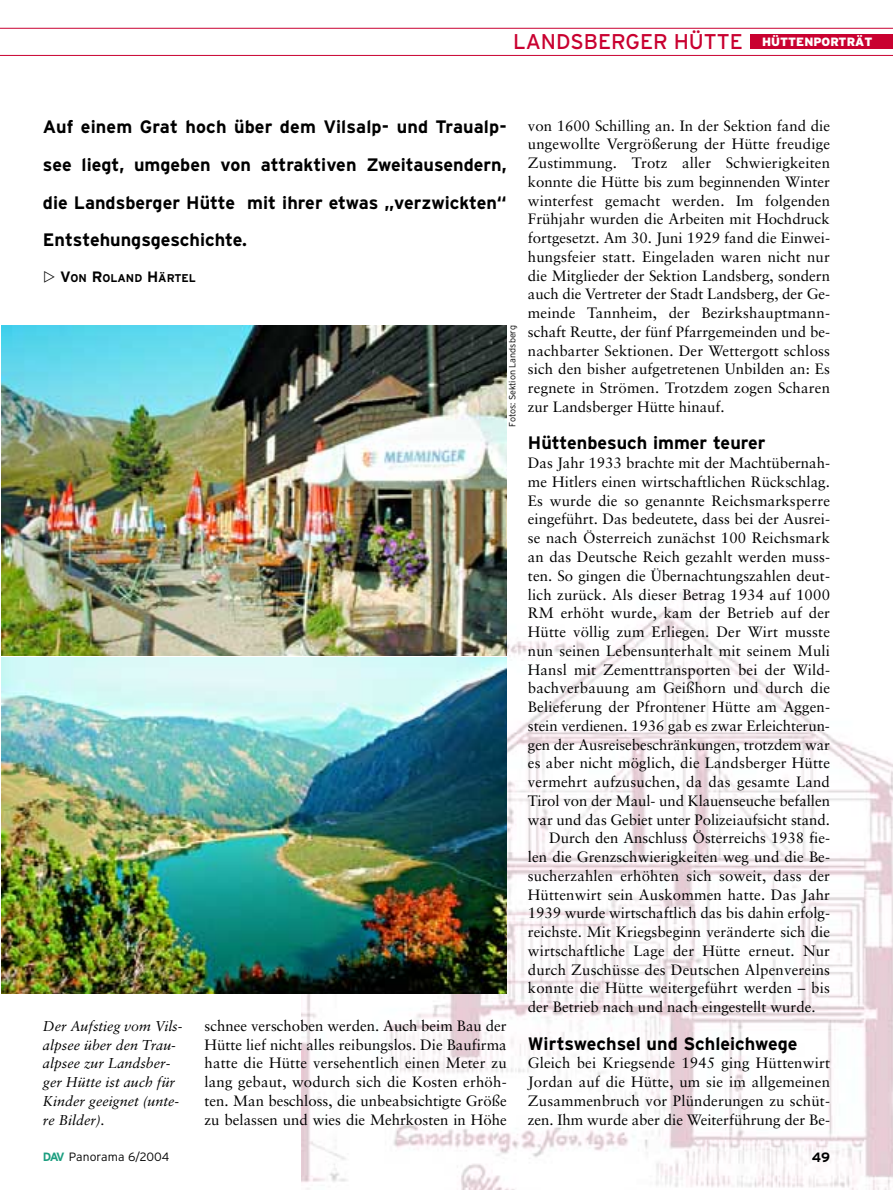
<style>
.page{position:relative;width:893px;height:1190px;background:#fff}
.page>*{position:absolute;margin:0;border:0;box-sizing:border-box;transform-origin:0 0}
.t1{font:21.3px "Interstate";color:#c90130}
.t2{font:700 18px/37.5px "Interstate";color:#000;text-align:justify}
.t3{font:15px/18.8px "Sabon";letter-spacing:.01em;color:#000;text-align:justify}
.t4{font:italic 14.25px/18.8px "Sabon";color:#000}
.t5{font:700 13.5px "Interstate";color:#000}
.t6{font:300 12px "Interstate";letter-spacing:.005em;color:#000}
.t7{font:700 11.25px "Interstate";color:#000}
.t8{font:300 9px "Interstate";color:#000}
.s1{font-family:"European Pi Three";font-weight:400;font-size:15px}
.s2{font-size:15px}
.s3{font-weight:700;color:#1b9e7f}
</style>
<div class="page">
<img style="left:301px;top:554px;width:591px;height:635px">
<div style="left:750px;top:34px;width:142px;height:15px;background:#c90130"></div>
<hr style="left:0;top:55px;width:892px;height:1px;background:#c90130">
<hr style="left:0;top:28px;width:892px;height:1px;background:#c90130">
<img style="left:2px;top:325px;width:504px;height:332px">
<img style="left:2px;top:657px;width:504px;height:336px">
<h1 class="t1" style="left:513px;top:34px;width:361px">LANDSBERGER HÜTTE <sup>HÜTTENPORTRÄT</sup></h1>
<p class="t2" style="left:43px;top:110px;width:465px">Auf einem Grat hoch über dem Vilsalp- und Traualp&shy;see liegt, umgeben von attraktiven Zweitausendern, die Landsberger Hütte mit ihrer etwas „verzwickten“ Entstehungsgeschichte.</p>
<p class="t7" style="left:43px;top:274px;width:154px"><span class="s1">-</span> <span class="s2">V</span>ON <span class="s2">R</span>OLAND <span class="s2">H</span>ÄRTEL</p>
<p class="t8" style="left:509px;top:426px;width:103px;rotate:-90deg">Fotos: Sektion Landsberg</p>
<p class="t4" style="left:43px;top:1017px;width:141px">Der Aufstieg vom Vils&shy;alpsee über den Trau&shy;alpsee zur Landsber&shy;ger Hütte ist auch für<br>Kinder geeignet (unte&shy;re Bilder).</p>
<p class="t3" style="left:205px;top:1017px;width:303px">schnee verschoben werden. Auch beim Bau der Hütte lief nicht alles reibungslos. Die Baufirma hatte die Hütte versehentlich einen Meter zu lang gebaut, wodurch sich die Kosten erhöh&shy;ten. Man beschloss, die unbeabsichtigte Größe zu belassen und wies die Mehrkosten in Höhe</p>
<p class="t3" style="left:528px;top:117px;width:303px">von 1600 Schilling an. In der Sektion fand die ungewollte Vergrößerung der Hütte freudige Zustimmung. Trotz aller Schwierigkeiten konnte die Hütte bis zum beginnenden Winter winterfest gemacht werden. Im folgenden Frühjahr wurden die Arbeiten mit Hochdruck fortgesetzt. Am 30. Juni 1929 fand die Einwei&shy;hungsfeier statt. Eingeladen waren nicht nur die Mitglieder der Sektion Landsberg, sondern auch die Vertreter der Stadt Landsberg, der Ge&shy;meinde Tannheim, der Bezirkshauptmann&shy;schaft Reutte, der fünf Pfarrgemeinden und be&shy;nachbarter Sektionen. Der Wettergott schloss sich den bisher aufgetretenen Unbilden an: Es regnete in Strömen. Trotzdem zogen Scharen zur Landsberger Hütte hinauf.</p>
<p class="t2" style="left:528px;top:426px;width:239px">Hüttenbesuch immer teurer</p>
<p class="t3" style="left:528px;top:455px;width:303px">Das Jahr 1933 brachte mit der Machtübernah-</p>
<p class="t3" style="left:528px;top:473px;width:303px">me Hitlers einen wirtschaftlichen Rückschlag.</p>
<p class="t3" style="left:528px;top:492px;width:303px">Es wurde die so genannte Reichsmarksperre</p>
<p class="t3" style="left:528px;top:511px;width:303px">eingeführt. Das bedeutete, dass bei der Ausrei-</p>
<p class="t3" style="left:528px;top:530px;width:303px">se nach Österreich zunächst 100 Reichsmark</p>
<p class="t3" style="left:528px;top:548px;width:303px">an das Deutsche Reich gezahlt werden muss-</p>
<p class="t3" style="left:528px;top:567px;width:303px">ten. So gingen die Übernachtungszahlen deut-</p>
<p class="t3" style="left:528px;top:586px;width:303px">lich zurück. Als dieser Betrag 1934 auf 1000</p>
<p class="t3" style="left:528px;top:605px;width:303px">RM erhöht wurde, kam der Betrieb auf der</p>
<p class="t3" style="left:528px;top:623px;width:303px">Hütte völlig zum Erliegen. Der Wirt musste</p>
<p class="t3" style="left:528px;top:642px;width:303px">nun seinen Lebensunterhalt mit seinem Muli</p>
<p class="t3" style="left:528px;top:661px;width:303px">Hansl mit Zementtransporten bei der Wild-</p>
<p class="t3" style="left:528px;top:680px;width:303px">bachverbauung am Geißhorn und durch die</p>
<p class="t3" style="left:528px;top:698px;width:303px">Belieferung der Pfrontener Hütte am Aggen-</p>
<p class="t3" style="left:528px;top:717px;width:303px">stein verdienen. 1936 gab es zwar Erleichterun-</p>
<p class="t3" style="left:528px;top:736px;width:303px">gen der Ausreisebeschränkungen, trotzdem war</p>
<p class="t3" style="left:528px;top:755px;width:303px">es aber nicht möglich, die Landsberger Hütte</p>
<p class="t3" style="left:528px;top:773px;width:303px">vermehrt aufzusuchen, da das gesamte Land</p>
<p class="t3" style="left:528px;top:792px;width:303px">Tirol von der Maul- und Klauenseuche befallen</p>
<p class="t3" style="left:528px;top:811px;width:303px">war und das Gebiet unter Polizeiaufsicht stand.</p>
<p class="t3" style="left:549px;top:830px;width:282px">Durch den Anschluss Österreichs 1938 fie-</p>
<p class="t3" style="left:528px;top:848px;width:303px">len die Grenzschwierigkeiten weg und die Be-</p>
<p class="t3" style="left:528px;top:867px;width:303px">sucherzahlen erhöhten sich soweit, dass der</p>
<p class="t3" style="left:528px;top:886px;width:303px">Hüttenwirt sein Auskommen hatte. Das Jahr</p>
<p class="t3" style="left:528px;top:905px;width:303px">1939 wurde wirtschaftlich das bis dahin erfolg-</p>
<p class="t3" style="left:528px;top:923px;width:303px">reichste. Mit Kriegsbeginn veränderte sich die</p>
<p class="t3" style="left:528px;top:942px;width:303px">wirtschaftliche Lage der Hütte erneut. Nur</p>
<p class="t3" style="left:528px;top:961px;width:303px">durch Zuschüsse des Deutschen Alpenvereins</p>
<p class="t3" style="left:528px;top:980px;width:303px">konnte die Hütte weitergeführt werden – bis</p>
<p class="t3" style="left:528px;top:998px;width:289px">der Betrieb nach und nach eingestellt wurde.</p>
<p class="t2" style="left:528px;top:1026px;width:271px">Wirtswechsel und Schleichwege</p>
<p class="t3" style="left:528px;top:1055px;width:303px">Gleich bei Kriegsende 1945 ging Hüttenwirt Jordan auf die Hütte, um sie im allgemeinen Zusammenbruch vor Plünderungen zu schüt&shy;zen. Ihm wurde aber die Weiterführung der Be-</p>
<p class="t6" style="left:43px;top:1152px;width:128px"><span class="s3">DAV</span> Panorama 6/2004</p>
<p class="t5" style="left:811px;top:1152px;width:20px">49</p>
</div>
